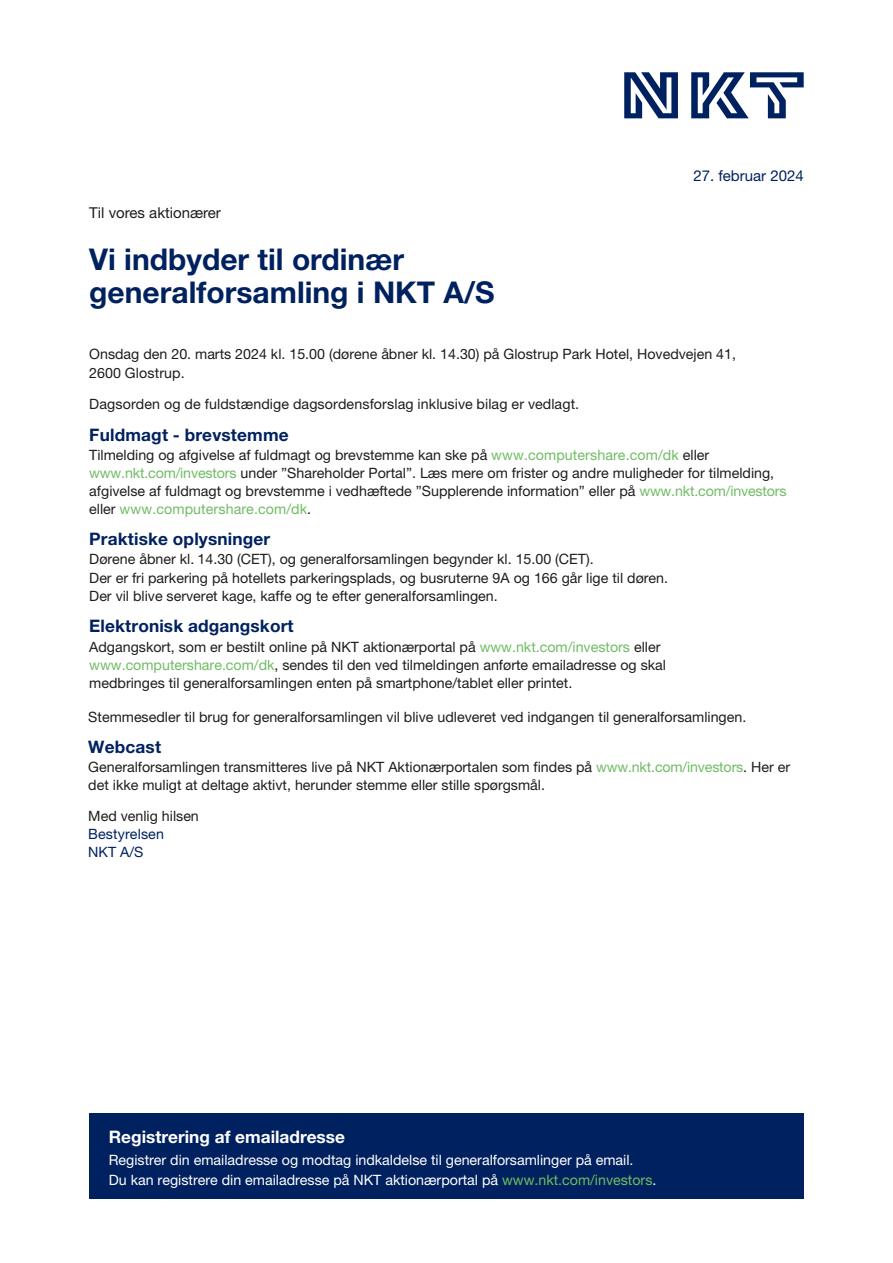
<style>
.page{position:relative;width:893px;height:1263px;background:#fff}
.page>*{position:absolute;margin:0;border:0;box-sizing:border-box;transform-origin:0 0}
.t1{font:700 30px/33px "Helvetica Neue LT Std";color:#00215f}
.t2{font:700 17.25px "Helvetica Neue LT Std";letter-spacing:.01em;color:#00215f}
.t3{font:700 17.25px "Helvetica Neue LT Std";color:#fff}
.t4{font:15px "Helvetica Neue LT Std";color:#1d1d1b}
.t5{font:15px "Helvetica Neue LT Std";color:#00215f}
.t6{font:14.25px/18px "Helvetica Neue LT Std";color:#1d1d1b}
.t7{font:14.25px/20px "Helvetica Neue LT Std";color:#fff}
.t8{font:14.25px/18px "Helvetica Neue LT Std";color:#00215f}
.s1{color:#70bc64}
.s2{color:#1d1d1b}
</style>
<div class="page">
<div style="left:89px;top:1113px;width:715px;height:86px;background:#00215f"></div>
<svg style="left:624px;top:72px;width:180px;height:46px"></svg>
<p class="t5" style="left:693px;top:167px;width:112px">27. februar 2024</p>
<p class="t4" style="left:89px;top:204px;width:133px">Til vores aktionærer</p>
<p class="t1" style="left:89px;top:242px;width:407px">Vi indbyder til ordinær generalforsamling i NKT A/S</p>
<p class="t6" style="left:89px;top:345px;width:648px;line-height:18.9px">Onsdag den 20. marts 2024 kl. 15.00 (dørene åbner kl. 14.30) på Glostrup Park Hotel, Hovedvejen 41,<br>2600 Glostrup.</p>
<p class="t6" style="left:89px;top:395px;width:491px">Dagsorden og de fuldstændige dagsordensforslag inklusive bilag er vedlagt.</p>
<p class="t2" style="left:89px;top:424px;width:201px">Fuldmagt - brevstemme</p>
<p class="t6" style="left:89px;top:446px;width:699px">Tilmelding og afgivelse af fuldmagt og brevstemme kan ske på <span class="s1">www.computershare.com/dk</span> eller <span class="s1">www.nkt.com/investors</span> under ”Shareholder Portal”. Læs mere om frister og andre muligheder for tilmelding, afgivelse af fuldmagt og brevstemme i vedhæftede ”Supplerende information” eller på <span class="s1">www.nkt.com/investors </span>eller <span class="s1">www.computershare.com/dk</span>.</p>
<p class="t2" style="left:89px;top:528px;width:183px">Praktiske oplysninger</p>
<p class="t6" style="left:89px;top:549px;width:580px;line-height:18.5px">Dørene åbner kl. 14.30 (CET), og generalforsamlingen begynder kl. 15.00 (CET).<br>Der er fri parkering på hotellets parkeringsplads, og busruterne 9A og 166 går lige til døren.<br>Der vil blive serveret kage, kaffe og te efter generalforsamlingen.</p>
<p class="t2" style="left:89px;top:615px;width:206px">Elektronisk adgangskort</p>
<p class="t6" style="left:89px;top:638px;width:578px">Adgangskort, som er bestilt online på NKT aktionærportal på <span class="s1">www.nkt.com/investors</span> eller <span class="s1">www.computershare.com/dk</span>, sendes til den ved tilmeldingen anførte emailadresse og skal medbringes til generalforsamlingen enten på smartphone/tablet eller printet.</p>
<p class="t6" style="left:88px;top:707px;width:659px">Stemmesedler til brug for generalforsamlingen vil blive udleveret ved indgangen til generalforsamlingen.</p>
<p class="t2" style="left:88px;top:736px;width:74px">Webcast</p>
<p class="t6" style="left:88px;top:758px;width:703px">Generalforsamlingen transmitteres live på NKT Aktionærportalen som findes på <span class="s1">www.nkt.com/investors</span>. Her er det ikke muligt at deltage aktivt, herunder stemme eller stille spørgsmål.</p>
<p class="t8" style="left:88px;top:807px;width:112px"><span class="s2">Med venlig hilsen<br></span>Bestyrelsen<br>NKT A/S</p>
<p class="t3" style="left:109px;top:1126px;width:238px">Registrering af emailadresse</p>
<p class="t7" style="left:109px;top:1149px;width:549px">Registrer din emailadresse og modtag indkaldelse til generalforsamlinger på email.<br>Du kan registrere din emailadresse på NKT aktionærportal på <span class="s1">www.nkt.com/investors</span>.</p>
</div>
